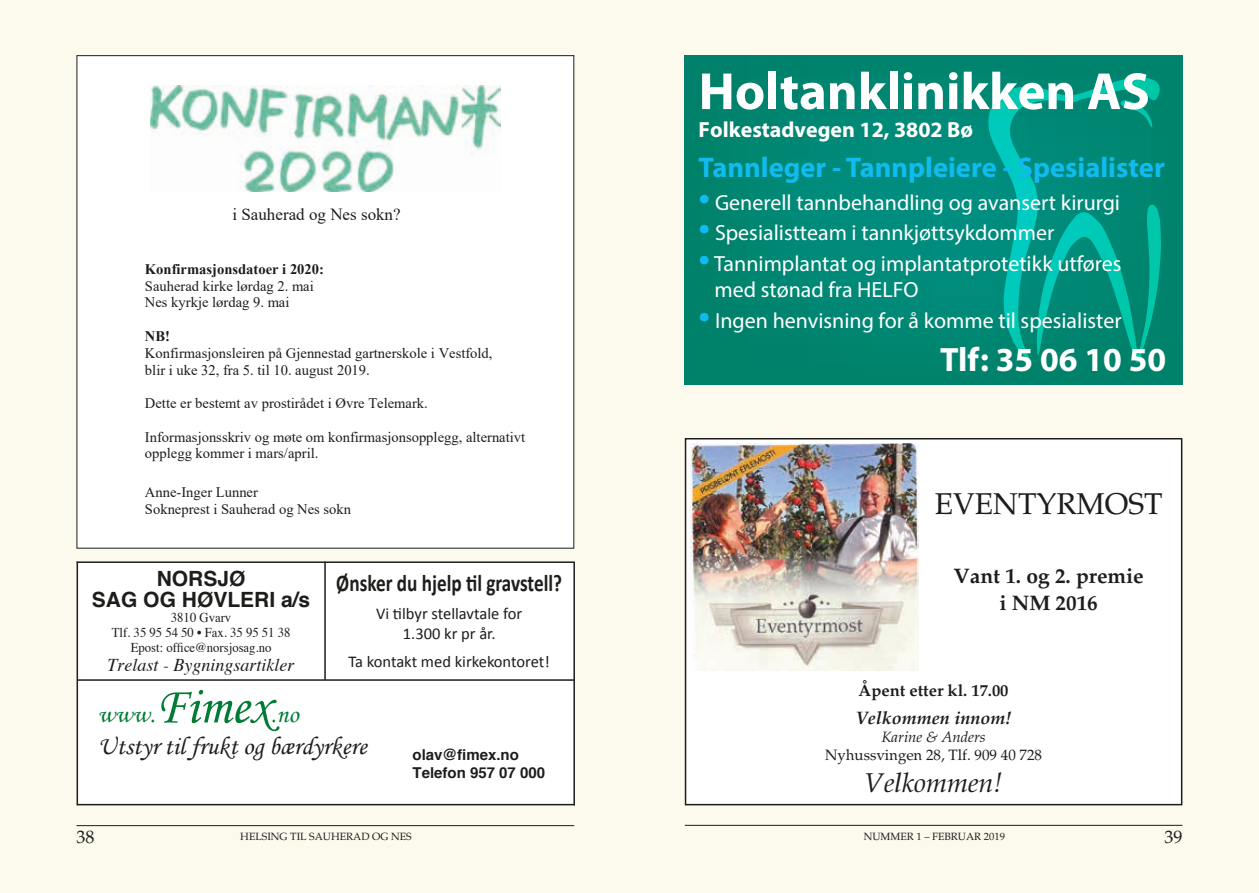
<style>
.page{position:relative;width:1259px;height:893px;background:#fcf9ed}
.page>*{position:absolute;margin:0;border:0;box-sizing:border-box;transform-origin:0 0}
.t1{font:700 52.65px "Myriad Pro";color:#fff}
.t2{font:700 33.75px "Myriad Pro";color:#fff}
.t3{font:30px "Palatino";color:#1d1d1b}
.t4{font:700 28.5px "Myriad Pro";color:#10bbef}
.t5{font:italic 27px "Palatino";color:#1d1d1b}
.t6{font:25.5px/31.5px "Monotype Corsiva";color:#1d1d1b}
.t7{font:700 24px "Calibri";color:#1d1d1b;scale:.8 1}
.t8{font:21.9px/26.2px "Myriad Pro";color:#fff}
.t9{font:700 21.9px "Myriad Pro";color:#fff}
.t10{font:700 21px/27px "Palatino";color:#1d1d1b;text-align:center}
.t11{font:700 21px/21px "Helvetica";color:#1d1d1b;text-align:center}
.t12{font:italic 18px "Times";color:#1d1d1b}
.t13{font:italic 700 18px "Palatino";color:#1d1d1b}
.t14{font:18px "Palatino";color:#1d1d1b}
.t15{font:16.95px "Times New Roman";color:#1d1d1b}
.t16{font:16.5px/19.8px "Calibri";color:#1d1d1b;text-align:center}
.t17{font:700 16.5px "Palatino";color:#1d1d1b}
.t18{font:700 15px/18px "Helvetica";color:#1d1d1b}
.t19{font:15px "Palatino";color:#1d1d1b}
.t20{font:italic 15px "Palatino";color:#1d1d1b}
.t21{font:14.55px/16.6px "Times New Roman";color:#1d1d1b}
.t22{font:700 14.55px "Times New Roman";color:#1d1d1b}
.t23{font:13.5px/15px "Times";color:#1d1d1b;text-align:center;scale:.94 1}
.t24{font:10.5px "Palatino";color:#1d1d1b}
.s1{color:#007c35}
.s2{font-size:52.5px;color:#007c35}
.s3{font-size:41.7px;color:#10bbef}
</style>
<div class="page">
<hr style="left:77px;top:825px;width:497px;height:1px;background:#1d1d1b">
<hr style="left:685px;top:825px;width:497px;height:1px;background:#1d1d1b">
<div style="left:685px;top:439px;width:496px;height:366px;background:#fff"></div>
<div style="left:685px;top:438px;width:497px;height:367px;border:2px solid #1d1d1b"></div>
<img style="left:690px;top:444px;width:229px;height:226px">
<div style="left:685px;top:55px;width:497px;height:330px;background:linear-gradient(to bottom,#008774,#008571)"></div>
<svg style="left:988px;top:77px;width:173px;height:283px;background:#009684"></svg>
<svg style="left:1036px;top:204px;width:125px;height:159px;background:#009580"></svg>
<svg style="left:1120px;top:100px;width:32px;height:27px"></svg>
<div style="left:77px;top:562px;width:497px;height:242px;background:#fff"></div>
<hr style="left:77px;top:561px;width:497px;height:2px;background:#1d1d1b">
<hr style="left:77px;top:679px;width:498px;height:2px;background:#1d1d1b">
<hr style="left:77px;top:804px;width:498px;height:1px;background:#1d1d1b">
<hr style="left:324px;top:562px;width:2px;height:118px;background:#1d1d1b">
<hr style="left:77px;top:562px;width:1px;height:243px;background:#1d1d1b">
<hr style="left:573px;top:562px;width:2px;height:243px;background:#1d1d1b">
<div style="left:77px;top:56px;width:497px;height:492px;background:#fff"></div>
<img style="left:150px;top:86px;width:350px;height:105px">
<p class="t15" style="left:232px;top:203px;width:170px">i Sauherad og Nes sokn?</p>
<p class="t22" style="left:145px;top:259px;width:180px">Konfirmasjonsdatoer i 2020:</p>
<p class="t21" style="left:145px;top:277px;width:170px">Sauherad kirke lørdag 2. mai<br>Nes kyrkje lørdag 9. mai</p>
<p class="t22" style="left:145px;top:326px;width:27px">NB!</p>
<p class="t21" style="left:145px;top:344px;width:349px">Konfirmasjonsleiren på Gjennestad gartnerskole i Vestfold, blir i uke 32, fra 5. til 10. august 2019.</p>
<p class="t21" style="left:145px;top:394px;width:284px">Dette er bestemt av prostirådet i Øvre Telemark.</p>
<p class="t21" style="left:145px;top:428px;width:382px">Informasjonsskriv og møte om konfirmasjonsopplegg, alternativt opplegg kommer i mars/april.</p>
<p class="t21" style="left:145px;top:484px;width:208px">Anne-Inger Lunner<br>Sokneprest i Sauherad og Nes sokn</p>
<h3 class="t11" style="left:92px;top:568px;width:220px">NORSJØ<br>SAG OG HØVLERI a/s</h3>
<p class="t23" style="left:112px;top:608px;width:191px">3810 Gvarv<br>Tlf. 35 95 54 50 • Fax. 35 95 51 38<br>Epost: office@norsjosag.no</p>
<p class="t12" style="left:108px;top:649px;width:189px">Trelast - Bygningsartikler</p>
<h3 class="t6" style="left:98px;top:699px;width:270px"><span class="s1">www.</span><span class="s2">Fimex</span><span class="s1">.no<br></span>Utstyr til frukt og bærdyrkere</h3>
<h3 class="t7" style="left:336px;top:568px;width:284px">Ønsker du hjelp til gravstell?</h3>
<p class="t16" style="left:376px;top:603px;width:148px">Vi tilbyr stellavtale for<br>1.300 kr pr år.</p>
<p class="t16" style="left:348px;top:651px;width:203px">Ta kontakt med kirkekontoret!</p>
<p class="t18" style="left:412px;top:746px;width:134px">olav@fimex.no<br>Telefon 957 07 000</p>
<h1 class="t1" style="left:698px;top:57px;width:453px">Holtanklinikken AS</h1>
<h3 class="t9" style="left:698px;top:116px;width:276px">Folkestadvegen 12, 3802 Bø</h3>
<h3 class="t4" style="left:698px;top:149px;width:468px">Tannleger - Tannpleiere - Spesialister</h3>
<h3 class="t8" style="left:698px;top:189px;width:423px"><span class="s3">•</span> Generell tannbehandling og avansert kirurgi</h3>
<h3 class="t8" style="left:698px;top:220px;width:357px"><span class="s3">•</span> Spesialistteam i tannkjøttsykdommer</h3>
<h3 class="t8" style="left:714px;top:250px;width:408px;text-indent:-16px"><span class="s3">•</span> Tannimplantat og implantatprotetikk utføres med stønad fra HELFO</h3>
<h3 class="t8" style="left:698px;top:307px;width:424px"><span class="s3">•</span> Ingen henvisning for å komme til spesialister</h3>
<h2 class="t2" style="left:940px;top:337px;width:228px">Tlf: 35 06 10 50</h2>
<h3 class="t3" style="left:934px;top:486px;width:229px">EVENTYRMOST</h3>
<h3 class="t10" style="left:953px;top:562px;width:192px">Vant 1. og 2. premie i NM 2016</h3>
<p class="t17" style="left:858px;top:680px;width:151px">Åpent etter kl. 17.00</p>
<p class="t13" style="left:856px;top:707px;width:157px">Velkommen innom!</p>
<p class="t20" style="left:881px;top:728px;width:106px">Karine &amp; Anders</p>
<p class="t19" style="left:825px;top:746px;width:218px">Nyhussvingen 28, Tlf. 909 40 728</p>
<h3 class="t5" style="left:864px;top:767px;width:139px">Velkommen!</h3>
<p class="t14" style="left:77px;top:826px;width:19px">38</p>
<p class="t24" style="left:240px;top:831px;width:173px">HELSING TIL SAUHERAD OG NES</p>
<p class="t24" style="left:863px;top:831px;width:143px">NUMMER 1 – FEBRUAR 2019</p>
<p class="t14" style="left:1164px;top:826px;width:19px">39</p>
</div>
